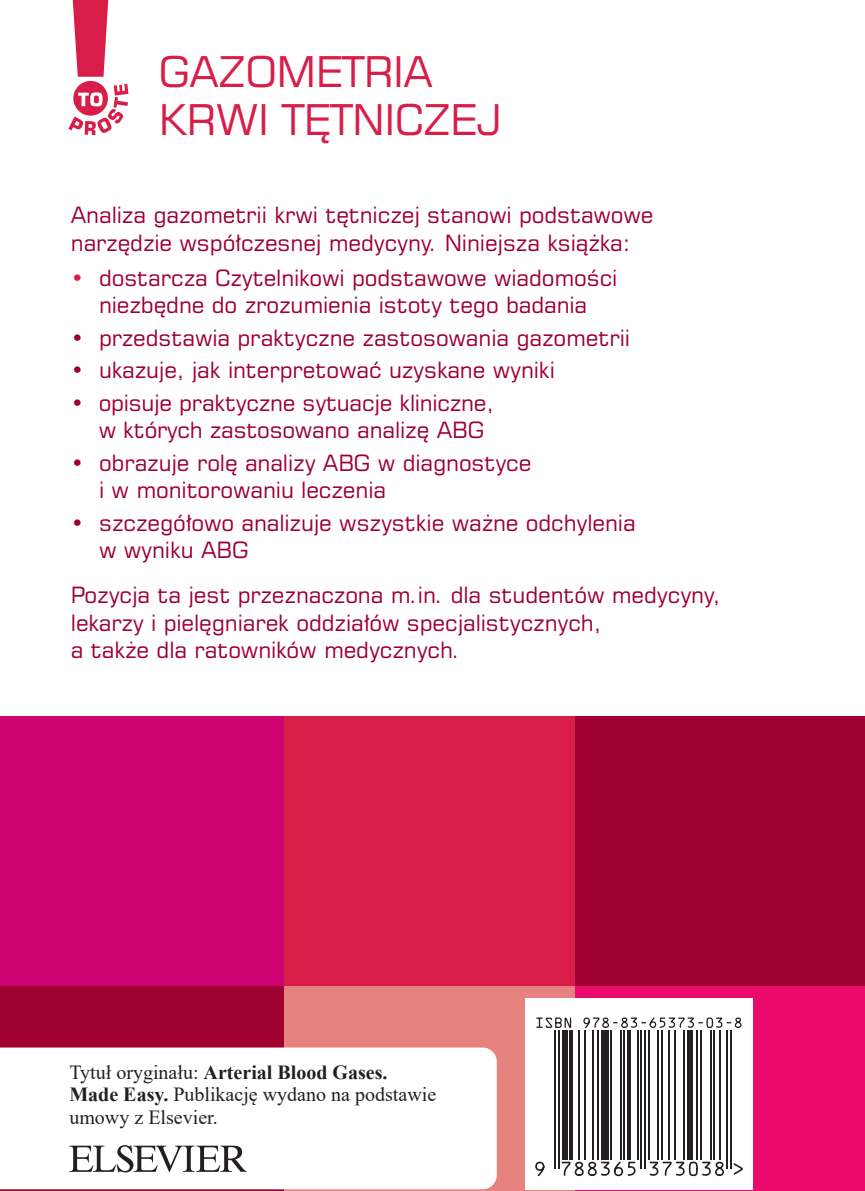
<style>
.page{position:relative;width:865px;height:1191px;background:#fff}
.page>*{position:absolute;margin:0;border:0;box-sizing:border-box;transform-origin:0 0}
.t1{font:42.5px/47.5px "Square 721 EU";letter-spacing:-.015em;color:#d81e48}
.t2{font:22.5px/27.5px "Square 721 EU";letter-spacing:-.005em;color:#9e0131}
.t3{font:20px/22.5px "Times New Roman";color:#231f20}
.s1{color:#d81e48}
.s2{font-weight:700}
</style>
<div class="page">
<hr style="left:864px;top:0;width:1px;height:138px;background:#d81e48">
<div style="left:0;top:985px;width:284px;height:206px;background:#9e0131"></div>
<div style="left:284px;top:985px;width:291px;height:206px;background:#e5817e"></div>
<div style="left:575px;top:985px;width:290px;height:206px;background:#ec096d"></div>
<div style="left:0;top:716px;width:284px;height:269px;background:#cd0170"></div>
<div style="left:284px;top:716px;width:291px;height:269px;background:#d81e48"></div>
<div style="left:575px;top:716px;width:290px;height:269px;background:#9e0131"></div>
<div style="left:73px;top:81px;width:35px;height:35px;background:#d81e48;border-radius:50%"></div>
<svg style="left:73px;top:0;width:36px;height:77px;background:#dd4063"></svg>
<svg style="left:68px;top:84px;width:60px;height:51px"></svg>
<div style="left:524px;top:997px;width:228px;height:192px;background:#fff"></div>
<hr style="left:554px;top:1030px;width:2px;height:139px;background:#231f20">
<hr style="left:558px;top:1030px;width:2px;height:139px;background:#231f20">
<div style="left:561px;top:1030px;width:6px;height:129px;background:#231f20"></div>
<hr style="left:569px;top:1030px;width:4px;height:129px;background:#231f20">
<hr style="left:578px;top:1030px;width:2px;height:129px;background:#231f20">
<hr style="left:584px;top:1030px;width:2px;height:129px;background:#231f20">
<hr style="left:591px;top:1030px;width:2px;height:129px;background:#231f20">
<hr style="left:597px;top:1030px;width:2px;height:129px;background:#231f20">
<div style="left:601px;top:1030px;width:7px;height:129px;background:#231f20"></div>
<hr style="left:610px;top:1030px;width:2px;height:129px;background:#231f20">
<hr style="left:619px;top:1030px;width:2px;height:129px;background:#231f20">
<hr style="left:623px;top:1030px;width:2px;height:129px;background:#231f20">
<hr style="left:627px;top:1030px;width:4px;height:129px;background:#231f20">
<hr style="left:636px;top:1030px;width:2px;height:129px;background:#231f20">
<hr style="left:640px;top:1030px;width:2px;height:139px;background:#231f20">
<hr style="left:644px;top:1030px;width:2px;height:139px;background:#231f20">
<hr style="left:648px;top:1030px;width:1px;height:129px;background:#231f20">
<hr style="left:657px;top:1030px;width:2px;height:129px;background:#231f20">
<hr style="left:661px;top:1030px;width:2px;height:129px;background:#231f20">
<hr style="left:668px;top:1030px;width:2px;height:129px;background:#231f20">
<hr style="left:674px;top:1030px;width:2px;height:129px;background:#231f20">
<hr style="left:683px;top:1030px;width:2px;height:129px;background:#231f20">
<div style="left:687px;top:1030px;width:6px;height:129px;background:#231f20"></div>
<hr style="left:696px;top:1030px;width:2px;height:129px;background:#231f20">
<hr style="left:700px;top:1030px;width:2px;height:129px;background:#231f20">
<hr style="left:709px;top:1030px;width:2px;height:129px;background:#231f20">
<hr style="left:713px;top:1030px;width:2px;height:129px;background:#231f20">
<hr style="left:719px;top:1030px;width:1px;height:129px;background:#231f20">
<hr style="left:726px;top:1030px;width:2px;height:139px;background:#231f20">
<hr style="left:730px;top:1030px;width:2px;height:139px;background:#231f20">
<svg style="left:733px;top:1163px;width:9px;height:11px"></svg>
<svg style="left:649px;top:1161px;width:75px;height:15px"></svg>
<svg style="left:561px;top:1161px;width:74px;height:15px"></svg>
<svg style="left:535px;top:1161px;width:9px;height:15px"></svg>
<svg style="left:583px;top:1017px;width:158px;height:11px"></svg>
<svg style="left:536px;top:1017px;width:35px;height:11px"></svg>
<div style="left:0;top:1047px;width:497px;height:142px;background:#fff"></div>
<svg style="left:69px;top:1145px;width:177px;height:27px;background:#bbbabb"></svg>
<h1 class="t1" style="left:159px;top:52px;width:345px">GAZOMETRIA<br>KRWI TĘTNICZEJ</h1>
<p class="t2" style="left:71px;top:203px;width:584px">Analiza gazometrii krwi tętniczej stanowi podstawowe narzędzie współczesnej medycyny. Niniejsza książka:</p>
<p class="t2" style="left:71px;top:266px;width:548px;text-align:center"><span class="s1">•</span> dostarcza Czytelnikowi podstawowe wiadomości niezbędne do zrozumienia istoty tego badania</p>
<p class="t2" style="left:71px;top:326px;width:560px">• przedstawia praktyczne zastosowania gazometrii</p>
<p class="t2" style="left:71px;top:358px;width:485px">• ukazuje, jak interpretować uzyskane wyniki</p>
<p class="t2" style="left:99px;top:391px;width:397px;text-indent:-28px">• opisuje praktyczne sytuacje kliniczne, w których zastosowano analizę ABG</p>
<p class="t2" style="left:99px;top:451px;width:434px;text-indent:-28px">• obrazuje rolę analizy ABG w diagnostyce i w monitorowaniu leczenia</p>
<p class="t2" style="left:99px;top:511px;width:538px;text-indent:-28px">• szczegółowo analizuje wszystkie ważne odchylenia w wyniku ABG</p>
<p class="t2" style="left:71px;top:583px;width:651px">Pozycja ta jest przeznaczona m.in. dla studentów medycyny, lekarzy i pielęgniarek oddziałów specjalistycznych,<br>a także dla ratowników medycznych.</p>
<p class="t3" style="left:69px;top:1060px;width:368px">Tytuł oryginału: <span class="s2">Arterial Blood Gases.<br>Made Easy.</span> Publikację wydano na podstawie umowy z Elsevier.</p>
</div>
